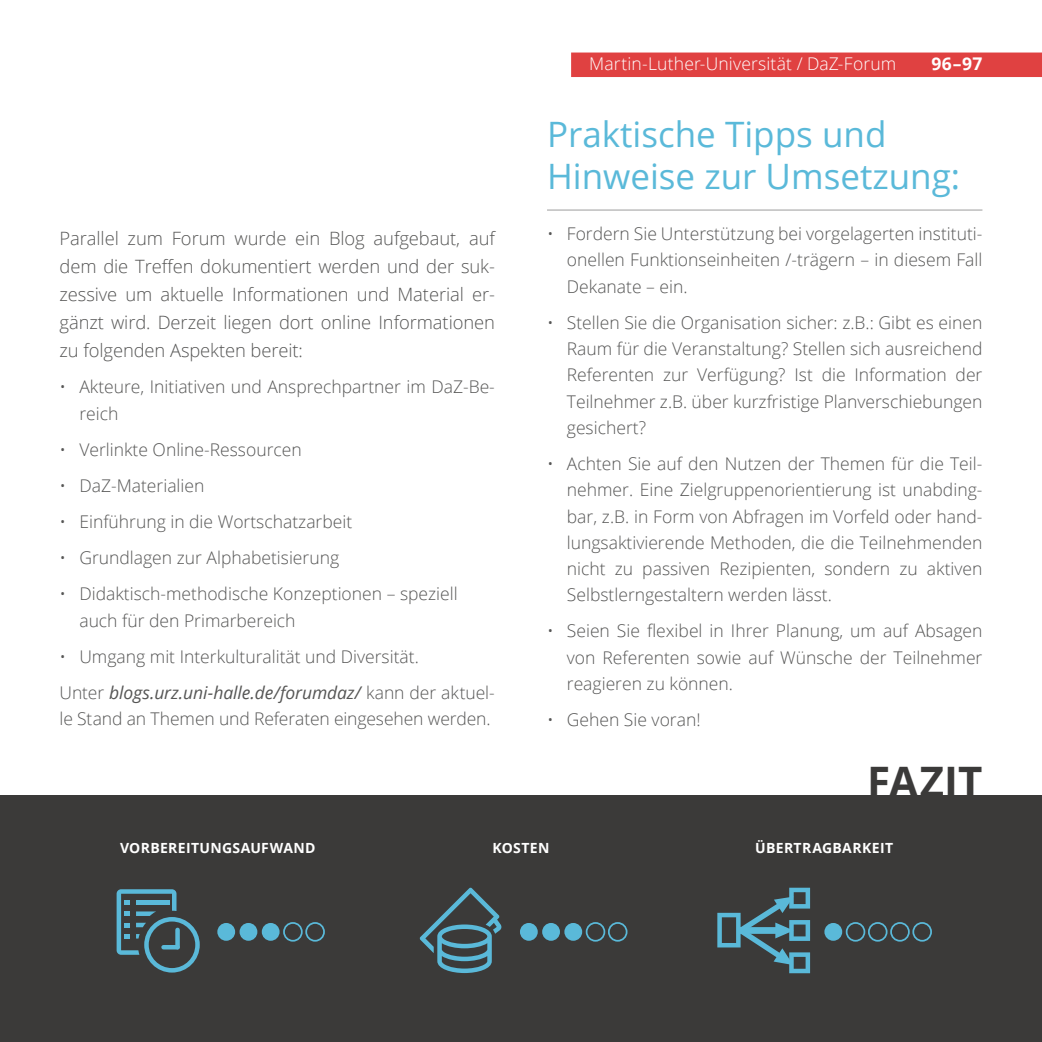
<style>
.page{position:relative;width:1042px;height:1042px;background:#fff}
.page>*{position:absolute;margin:0;border:0;box-sizing:border-box;transform-origin:0 0}
.t1{font:700 42px "Open Sans";color:#3b3a39}
.t2{font:35px/42px "Open Sans";color:#5ab9d9}
.t3{font:300 18.38px/28px "Open Sans";letter-spacing:-.005em;color:#565655;text-align:justify}
.t4{font:300 17.5px/26.2px "Open Sans";color:#565655;text-align:justify}
.t5{font:300 17.5px "Open Sans";letter-spacing:.005em;color:#fff}
.t6{font:700 17.5px "Open Sans";color:#fff}
.t7{font:700 14px "Open Sans";letter-spacing:.025em;color:#fff}
.s1{font-weight:400;font-style:italic}
</style>
<div class="page">
<div style="left:571px;top:53px;width:471px;height:24px;background:#e04141"></div>
<hr style="left:547px;top:210px;width:435px;height:1px;background:#9c9c9c">
<div style="left:1px;top:795px;width:1041px;height:247px;background:#3b3a39"></div>
<svg style="left:117px;top:889px;width:83px;height:83px"></svg>
<div style="left:175px;top:930px;width:5px;height:17px;background:#5ab9d9"></div>
<hr style="left:163px;top:945px;width:15px;height:4px;background:#5ab9d9">
<div style="left:217px;top:923px;width:18px;height:18px;background:#5ab9d9;border-radius:50%"></div>
<div style="left:240px;top:923px;width:17px;height:18px;background:#5ab9d9;border-radius:50%"></div>
<div style="left:262px;top:923px;width:18px;height:18px;background:#5ab9d9;border-radius:50%"></div>
<div style="left:283px;top:922px;width:20px;height:19px;border:2px solid #5ab9d9;border-radius:50%"></div>
<div style="left:305px;top:922px;width:20px;height:19px;border:2px solid #5ab9d9;border-radius:50%"></div>
<svg style="left:419px;top:888px;width:82px;height:85px"></svg>
<div style="left:520px;top:923px;width:18px;height:18px;background:#5ab9d9;border-radius:50%"></div>
<div style="left:542px;top:923px;width:18px;height:18px;background:#5ab9d9;border-radius:50%"></div>
<div style="left:564px;top:923px;width:18px;height:18px;background:#5ab9d9;border-radius:50%"></div>
<div style="left:586px;top:922px;width:19px;height:19px;border:2px solid #5ab9d9;border-radius:50%"></div>
<div style="left:608px;top:922px;width:19px;height:19px;border:2px solid #5ab9d9;border-radius:50%"></div>
<svg style="left:717px;top:887px;width:93px;height:86px"></svg>
<div style="left:824px;top:923px;width:18px;height:18px;background:#5ab9d9;border-radius:50%"></div>
<div style="left:846px;top:922px;width:19px;height:19px;border:2px solid #5ab9d9;border-radius:50%"></div>
<div style="left:868px;top:922px;width:19px;height:19px;border:2px solid #5ab9d9;border-radius:50%"></div>
<div style="left:890px;top:922px;width:20px;height:19px;border:2px solid #5ab9d9;border-radius:50%"></div>
<div style="left:912px;top:922px;width:20px;height:19px;border:2px solid #5ab9d9;border-radius:50%"></div>
<p class="t3" style="left:60px;top:224px;width:437px">Parallel zum Forum wurde ein Blog aufgebaut, auf dem die Treffen dokumentiert werden und der suk&shy;zessive um aktuelle Informationen und Material er&shy;gänzt wird. Derzeit liegen dort online Informationen zu folgenden Aspekten bereit:</p>
<p class="t4" style="left:79px;top:373px;width:417px;text-indent:-20px">• Akteure, Initiativen und Ansprechpartner im DaZ-Be&shy;reich</p>
<p class="t4" style="left:60px;top:436px;width:244px">• Verlinkte Online-Ressourcen</p>
<p class="t4" style="left:60px;top:472px;width:146px">• DaZ-Materialien</p>
<p class="t4" style="left:60px;top:508px;width:294px">• Einführung in die Wortschatzarbeit</p>
<p class="t4" style="left:60px;top:544px;width:281px">• Grundlagen zur Alphabetisierung</p>
<p class="t4" style="left:79px;top:580px;width:380px;text-indent:-20px">• Didaktisch-methodische Konzeptionen – speziell auch für den Primarbereich</p>
<p class="t4" style="left:60px;top:638px;width:437px;line-height:36.2px">• Umgang mit Interkulturalität und Diversität.<br>Unter <span class="s1">blogs.urz.uni-halle.de/forumdaz/</span> kann der aktuel-</p>
<p class="t4" style="left:60px;top:705px;width:433px">le Stand an Themen und Referaten eingesehen werden.</p>
<p class="t5" style="left:589px;top:52px;width:309px">Martin-Luther-Universität / DaZ-Forum</p>
<p class="t6" style="left:931px;top:51px;width:53px">96–97</p>
<h2 class="t2" style="left:547px;top:112px;width:415px">Praktische Tipps und<br>Hinweise zur Umsetzung:</h2>
<p class="t4" style="left:567px;top:220px;width:417px;text-indent:-20px">• Fordern Sie Unterstützung bei vorgelagerten instituti&shy;onellen Funktionseinheiten /-trägern – in diesem Fall Dekanate – ein.</p>
<p class="t4" style="left:567px;top:309px;width:417px;text-indent:-20px">• Stellen Sie die Organisation sicher: z.B.: Gibt es einen Raum für die Veranstaltung? Stellen sich ausreichend Referenten zur Verfügung? Ist die Information der Teilnehmer z.B. über kurzfristige Planverschiebungen gesichert?</p>
<p class="t4" style="left:567px;top:450px;width:417px;text-indent:-20px">• Achten Sie auf den Nutzen der Themen für die Teil&shy;nehmer. Eine Zielgruppenorientierung ist unabding&shy;bar, z.B. in Form von Abfragen im Vorfeld oder hand&shy;lungsaktivierende Methoden, die die Teilnehmenden nicht zu passiven Rezipienten, sondern zu aktiven Selbstlerngestaltern werden lässt.</p>
<p class="t4" style="left:567px;top:617px;width:417px;text-indent:-20px">• Seien Sie flexibel in Ihrer Planung, um auf Absagen von Referenten sowie auf Wünsche der Teilnehmer reagieren zu können.</p>
<p class="t4" style="left:547px;top:706px;width:155px">• Gehen Sie voran!</p>
<h1 class="t1" style="left:867px;top:752px;width:117px">FAZIT</h1>
<p class="t7" style="left:120px;top:838px;width:197px">VORBEREITUNGSAUFWAND</p>
<p class="t7" style="left:492px;top:838px;width:59px">KOSTEN</p>
<p class="t7" style="left:755px;top:838px;width:139px">ÜBERTRAGBARKEIT</p>
</div>
